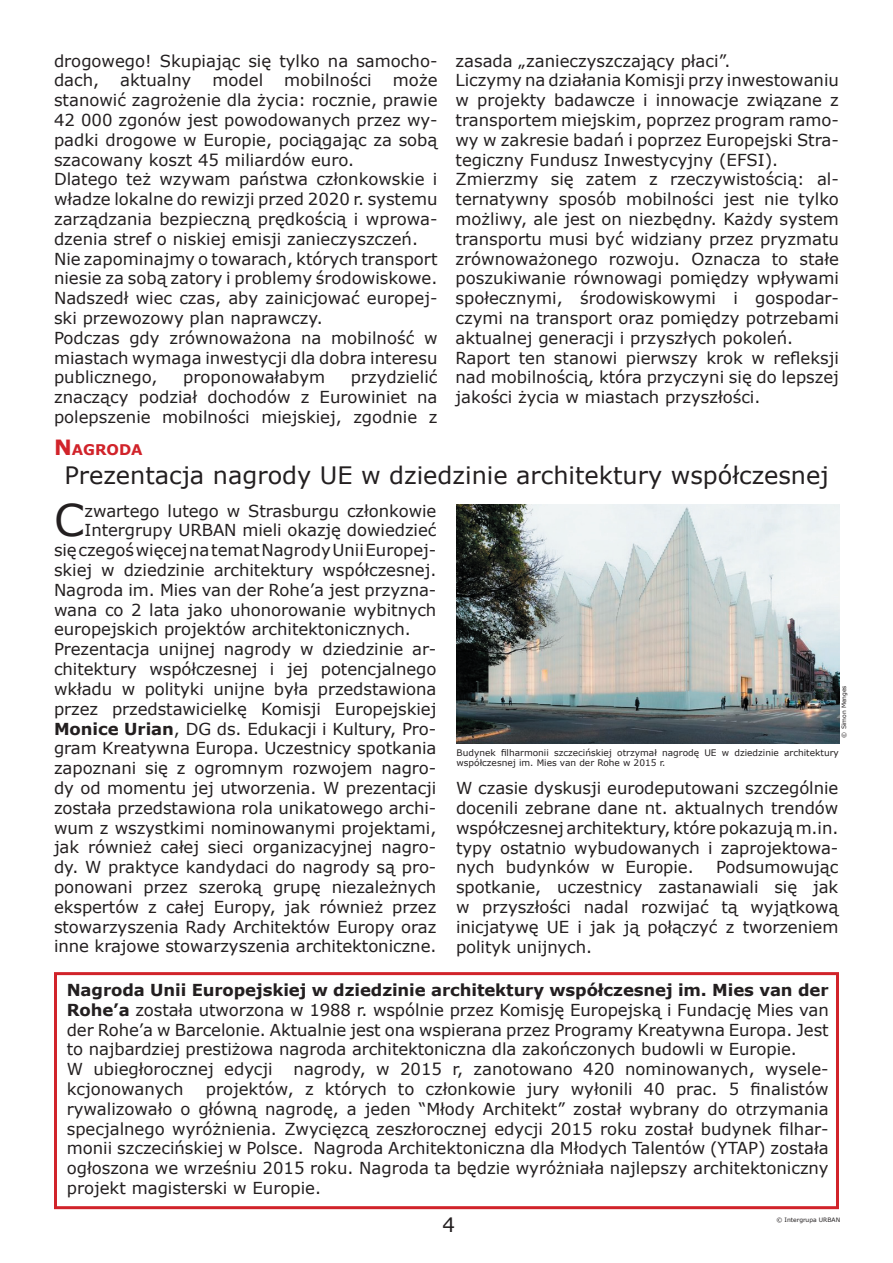
<style>
.page{position:relative;width:893px;height:1263px;background:#fff}
.page>*{position:absolute;margin:0;border:0;box-sizing:border-box;transform-origin:0 0}
.t1{font:43.65px "Verdana";color:#231f20}
.t2{font:24px "Verdana";color:#231f20}
.t3{font:19.8px "Verdana";color:#231f20}
.t4{font:16.5px/19.8px "Verdana";letter-spacing:-.005em;color:#231f20;text-align:justify}
.t5{font:700 14.7px "Verdana";color:#d1232a}
.t6{font:9px/10.8px "Verdana";color:#231f20}
.t7{font:6px "Verdana";color:#231f20}
.s1{font-size:21px}
.s2{font-weight:700}
</style>
<div class="page">
<img style="left:457px;top:504px;width:382px;height:240px">
<svg style="left:54px;top:972px;width:785px;height:238px"></svg>
<p class="t4" style="left:54px;top:51px;width:385px">drogowego! Skupiając się tylko na samocho&shy;dach,</p>
<p class="t4" style="left:120px;top:70px;width:73px">aktualny</p>
<p class="t4" style="left:212px;top:70px;width:52px">model</p>
<p class="t4" style="left:284px;top:70px;width:89px">mobilności</p>
<p class="t4" style="left:54px;top:70px;width:385px;text-align:left;text-indent:339px">może stanowić zagrożenie dla życia: rocznie, prawie 42 000 zgonów jest powodowanych przez wy&shy;padki drogowe w Europie, pociągając za sobą szacowany koszt 45 miliardów euro.<br>Dlatego też wzywam państwa członkowskie i władze lokalne do rewizji przed 2020 r. systemu zarządzania bezpieczną prędkością i wprowa&shy;dzenia stref o niskiej emisji zanieczyszczeń.<br>Nie zapominajmy o towarach, których transport niesie za sobą zatory i problemy środowiskowe.<br>Nadszedł wiec czas, aby zainicjować europej&shy;ski przewozowy plan naprawczy.<br>Podczas gdy zrównoważona na mobilność w miastach wymaga inwestycji dla dobra interesu publicznego,</p>
<p class="t4" style="left:54px;top:367px;width:385px;text-indent:297px">przydzielić znaczący podział dochodów z Eurowiniet na polepszenie mobilności miejskiej, zgodnie z</p>
<p class="t4" style="left:183px;top:367px;width:143px">proponowałabym</p>
<p class="t4" style="left:455px;top:51px;width:385px;text-align:left">zasada „zanieczyszczający płaci”.<br>Liczymy na działania Komisji przy inwestowaniu w projekty badawcze i innowacje związane z transportem miejskim, poprzez program ramo&shy;wy w zakresie badań i poprzez Europejski Stra&shy;tegiczny Fundusz Inwestycyjny (EFSI).<br>Zmierzmy się zatem z rzeczywistością: al&shy;ternatywny sposób mobilności jest nie tylko możliwy, ale jest on niezbędny. Każdy system transportu musi być widziany przez pryzmatu zrównoważonego rozwoju. Oznacza to stałe poszukiwanie równowagi pomiędzy wpływami społecznymi, środowiskowymi i gospodar&shy;czymi na transport oraz pomiędzy potrzebami aktualnej generacji i przyszłych pokoleń.<br>Raport ten stanowi pierwszy krok w refleksji nad mobilnością, która przyczyni się do lepszej jakości życia w miastach przyszłości.</p>
<p class="t5" style="left:54px;top:439px;width:90px"><span class="s1">N</span>AGRODA</p>
<h2 class="t2" style="left:64px;top:459px;width:766px">Prezentacja nagrody UE w dziedzinie architektury współczesnej</h2>
<h1 class="t1" style="left:54px;top:491px;width:32px">C</h1>
<p class="t4" style="left:85px;top:501px;width:353px">zwartego lutego w Strasburgu członkowie</p>
<p class="t4" style="left:85px;top:520px;width:353px">Intergrupy URBAN mieli okazję dowiedzieć</p>
<p class="t4" style="left:54px;top:540px;width:384px">się czegoś więcej na temat Nagrody Unii Europej-</p>
<p class="t4" style="left:54px;top:560px;width:384px">skiej w dziedzinie architektury współczesnej.</p>
<p class="t4" style="left:54px;top:580px;width:384px">Nagroda im. Mies van der Rohe’a jest przyzna-</p>
<p class="t4" style="left:54px;top:600px;width:384px">wana co 2 lata jako uhonorowanie wybitnych</p>
<p class="t4" style="left:54px;top:619px;width:358px">europejskich projektów architektonicznych.</p>
<p class="t4" style="left:54px;top:639px;width:384px">Prezentacja unijnej nagrody w dziedzinie ar-</p>
<p class="t4" style="left:54px;top:659px;width:384px">chitektury współczesnej i jej potencjalnego</p>
<p class="t4" style="left:54px;top:679px;width:384px">wkładu w polityki unijne była przedstawiona</p>
<p class="t4" style="left:54px;top:699px;width:384px">przez przedstawicielkę Komisji Europejskiej</p>
<p class="t4" style="left:54px;top:718px;width:384px"><span class="s2">Monice Urian</span>, DG ds. Edukacji i Kultury, Pro-</p>
<p class="t4" style="left:54px;top:738px;width:384px">gram Kreatywna Europa. Uczestnicy spotkania</p>
<p class="t4" style="left:54px;top:758px;width:384px">zapoznani się z ogromnym rozwojem nagro-</p>
<p class="t4" style="left:54px;top:778px;width:384px">dy od momentu jej utworzenia. W prezentacji</p>
<p class="t4" style="left:54px;top:798px;width:384px">została przedstawiona rola unikatowego archi-</p>
<p class="t4" style="left:54px;top:817px;width:384px">wum z wszystkimi nominowanymi projektami,</p>
<p class="t4" style="left:54px;top:837px;width:384px">jak również całej sieci organizacyjnej nagro-</p>
<p class="t4" style="left:54px;top:857px;width:384px">dy. W praktyce kandydaci do nagrody są pro-</p>
<p class="t4" style="left:54px;top:877px;width:384px">ponowani przez szeroką grupę niezależnych</p>
<p class="t4" style="left:54px;top:897px;width:384px">ekspertów z całej Europy, jak również przez</p>
<p class="t4" style="left:54px;top:916px;width:384px">stowarzyszenia Rady Architektów Europy oraz</p>
<p class="t4" style="left:54px;top:936px;width:384px">inne krajowe stowarzyszenia architektoniczne.</p>
<p class="t7" style="left:840px;top:738px;width:54px;rotate:-90deg">© Simon Menges</p>
<p class="t6" style="left:457px;top:747px;width:384px">Budynek filharmonii szczecińskiej otrzymał nagrodę UE w dziedzinie architektury współczesnej im. Mies van der Rohe w 2015 r.</p>
<p class="t4" style="left:456px;top:778px;width:384px">W czasie dyskusji eurodeputowani szczególnie docenili zebrane dane nt. aktualnych trendów współczesnej architektury, które pokazują m.in. typy ostatnio wybudowanych i zaprojektowa&shy;nych budynków w Europie.</p>
<p class="t4" style="left:456px;top:857px;width:384px;text-indent:260px">Podsumowując spotkanie, uczestnicy zastanawiali się jak w przyszłości nadal rozwijać tą wyjątkową inicjatywę UE i jak ją połączyć z tworzeniem polityk unijnych.</p>
<p class="t4" style="left:67px;top:980px;width:764px;text-align:left"><span class="s2">Nagroda Unii Europejskiej w dziedzinie architektury współczesnej im. Mies van der Rohe’a</span> została utworzona w 1988 r. wspólnie przez Komisję Europejską i Fundację Mies van der Rohe’a w Barcelonie. Aktualnie jest ona wspierana przez Programy Kreatywna Europa. Jest to najbardziej prestiżowa nagroda architektoniczna dla zakończonych budowli w Europie.<br>W ubiegłorocznej edycji</p>
<p class="t4" style="left:294px;top:1059px;width:537px">nagrody, w 2015 r, zanotowano 420 nominowanych, wysele-</p>
<p class="t4" style="left:67px;top:1079px;width:763px;text-indent:139px">projektów, z których to członkowie jury wyłonili 40 prac. 5 finalistów rywalizowało o główną nagrodę, a jeden “Młody Architekt” został wybrany do otrzymania specjalnego wyróżnienia. Zwycięzcą zeszłorocznej edycji 2015 roku został budynek filhar&shy;monii szczecińskiej w Polsce. Nagroda Architektoniczna dla Młodych Talentów (YTAP) została ogłoszona we wrześniu 2015 roku. Nagroda ta będzie wyróżniała najlepszy architektoniczny projekt magisterski w Europie.</p>
<p class="t4" style="left:67px;top:1079px;width:118px">kcjonowanych</p>
<p class="t3" style="left:443px;top:1211px;width:14px">4</p>
<p class="t7" style="left:776px;top:1215px;width:65px">© Intergrupa URBAN</p>
</div>
